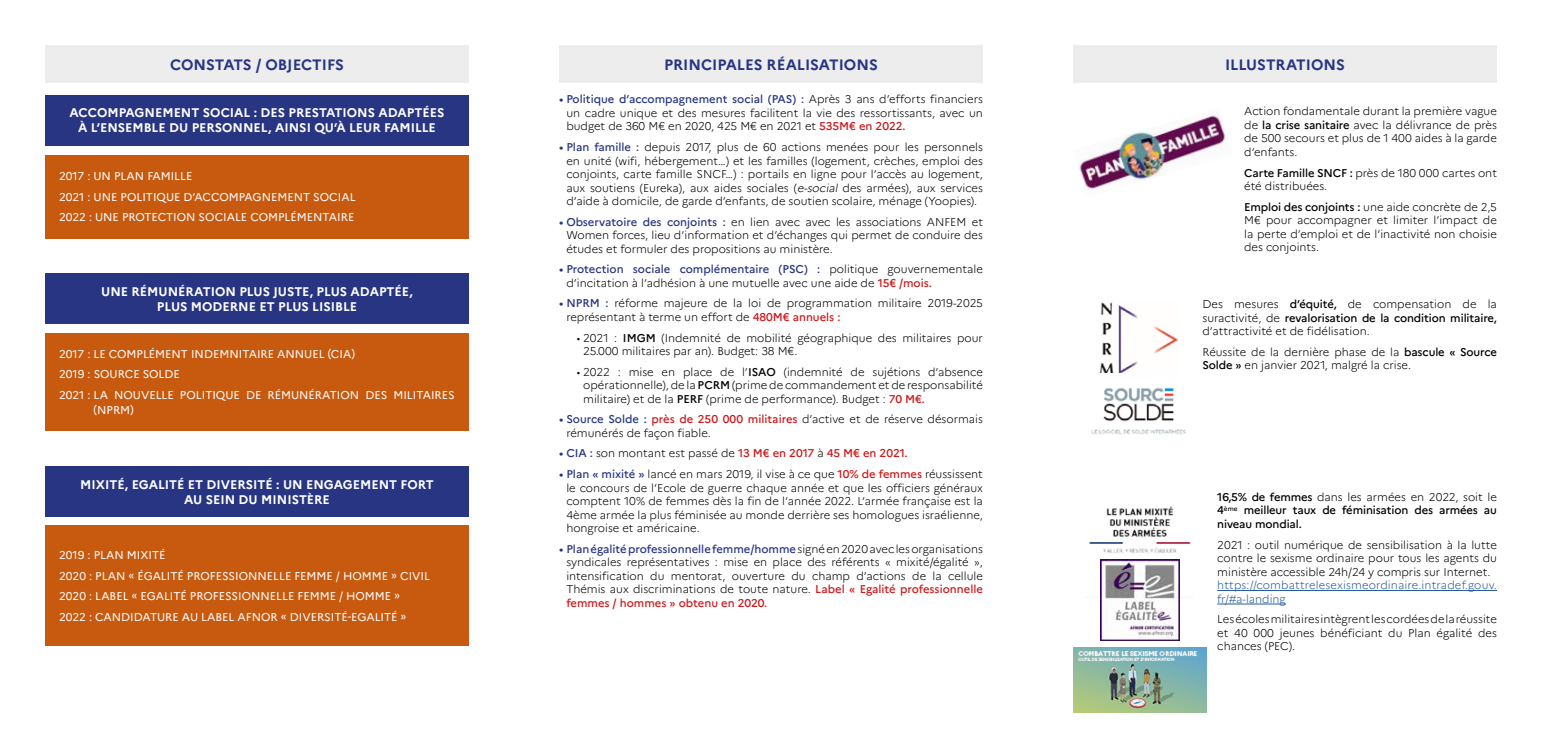
<style>
.page{position:relative;width:1542px;height:745px;background:#fff}
.page>*{position:absolute;margin:0;border:0;box-sizing:border-box;transform-origin:0 0}
.t1{font:700 15px "Marianne";color:#283583}
.t2{font:700 12.5px/15px "Marianne";color:#fff;text-align:center}
.t3{font:300 11.25px/13.5px "Marianne";color:#000;text-align:justify}
.t4{font:11.25px/20.6px "Marianne";color:#fff}
.t5{font:500 11.25px/13.5px "Marianne";letter-spacing:-.01em;color:#000;text-align:justify}
.t6{font:300 11.25px/13.5px "Marianne";letter-spacing:.015em;color:#275b9b}
.s1{font-weight:500;color:#283583}
.s2{font-weight:500;color:#cd1719}
.s3{font-style:italic}
.s4{font-weight:500}
.s5{font-weight:300}
</style>
<div class="page">
<div style="left:559px;top:45px;width:424px;height:38px;background:#ededed"></div>
<div style="left:1073px;top:45px;width:423px;height:38px;background:#ededed"></div>
<div style="left:45px;top:45px;width:424px;height:38px;background:#ededed"></div>
<hr style="left:1217px;top:589px;width:279px;height:1px;background:#275b9b">
<hr style="left:1217px;top:603px;width:68px;height:1px;background:#275b9b">
<div style="left:45px;top:95px;width:424px;height:51px;background:#283583"></div>
<div style="left:45px;top:155px;width:424px;height:83px;background:#c85a0f"></div>
<div style="left:45px;top:273px;width:424px;height:51px;background:#283583"></div>
<div style="left:45px;top:333px;width:424px;height:97px;background:#c85a0f"></div>
<div style="left:45px;top:466px;width:424px;height:51px;background:#283583"></div>
<div style="left:45px;top:525px;width:424px;height:120px;background:#c85a0f"></div>
<img style="left:1078px;top:114px;width:148px;height:77px">
<img style="left:1099px;top:302px;width:78px;height:71px">
<img style="left:1091px;top:387px;width:95px;height:48px">
<img style="left:1089px;top:506px;width:102px;height:93px">
<img style="left:1100px;top:559px;width:79px;height:80px">
<img style="left:1073px;top:647px;width:133px;height:65px">
<h1 class="t1" style="left:170px;top:55px;width:175px">CONSTATS / OBJECTIFS</h1>
<h1 class="t1" style="left:664px;top:55px;width:215px">PRINCIPALES RÉALISATIONS</h1>
<h1 class="t1" style="left:1225px;top:55px;width:121px">ILLUSTRATIONS</h1>
<p class="t3" style="left:566px;top:92px;width:418px;text-indent:-7px"><span class="s1">• Politique d’accompagnement social (PAS) :</span> Après 3 ans d’efforts financiers un cadre unique et des mesures facilitent la vie des ressortissants, avec un budget de 360 M€ en 2020, 425 M€ en 2021 et <span class="s2">535M€ en 2022.</span></p>
<p class="t3" style="left:566px;top:140px;width:418px;text-indent:-7px"><span class="s1">• Plan famille :</span> depuis 2017, plus de 60 actions menées pour les personnels en unité (wifi, hébergement…) et les familles (logement, crèches, emploi des conjoints, carte famille SNCF…) : portails en ligne pour l’accès au logement, aux soutiens (Eureka), aux aides sociales (<span class="s3">e-social</span> des armées), aux services d’aide à domicile, de garde d’enfants, de soutien scolaire, ménage (Yoopies).</p>
<p class="t3" style="left:566px;top:215px;width:418px;text-indent:-7px"><span class="s1">• Observatoire des conjoints :</span> en lien avec avec les associations ANFEM et Women forces, lieu d’information et d’échanges qui permet de conduire des études et formuler des propositions au ministère.</p>
<p class="t3" style="left:566px;top:262px;width:418px;text-indent:-7px"><span class="s1">• Protection sociale complémentaire (PSC) :</span> politique gouvernementale d’incitation à l’adhésion à une mutuelle avec une aide de <span class="s2">15€ /mois.</span></p>
<p class="t3" style="left:566px;top:296px;width:418px;text-indent:-7px"><span class="s1">• NPRM :</span> réforme majeure de la loi de programmation militaire 2019-2025 représentant à terme un effort de <span class="s2">480M€ annuels :</span></p>
<p class="t3" style="left:583px;top:330px;width:401px;text-indent:-6px">• 2021 : <span class="s4">IMGM</span> (Indemnité de mobilité géographique des militaires pour<br>25.000 militaires par an). Budget: 38 M€.</p>
<p class="t3" style="left:583px;top:364px;width:401px;text-indent:-6px">• 2022 : mise en place de l’<span class="s4">ISAO</span> (indemnité de sujétions d’absence opérationnelle), de la <span class="s4">PCRM</span> (prime de commandement et de responsabilité militaire) et de la <span class="s4">PERF</span> (prime de performance). Budget : <span class="s2">70 M€.</span></p>
<p class="t3" style="left:566px;top:412px;width:418px;text-indent:-7px"><span class="s1">• Source Solde :</span> <span class="s2">près de 250 000 militaires</span> d’active et de réserve désormais rémunérés de façon fiable.</p>
<p class="t3" style="left:559px;top:446px;width:350px"><span class="s1">• CIA :</span> son montant est passé de <span class="s2">13 M€ en 2017</span> à <span class="s2">45 M€ en 2021.</span></p>
<p class="t3" style="left:566px;top:467px;width:418px;text-indent:-7px"><span class="s1">• Plan « mixité »</span> lancé en mars 2019, il vise à ce que <span class="s2">10% de femmes</span> réussissent le concours de l’Ecole de guerre chaque année et que les officiers généraux comptent 10% de femmes dès la fin de l’année 2022. L’armée française est la 4ème armée la plus féminisée au monde derrière ses homologues israélienne, hongroise et américaine.</p>
<p class="t3" style="left:566px;top:541px;width:418px;text-indent:-7px"><span class="s1">• Plan égalité professionnelle femme/homme</span> signé en 2020 avec les organisations syndicales représentatives : mise en place des référents « mixité/égalité », intensification du mentorat, ouverture du champ d’actions de la cellule Thémis aux discriminations de toute nature. <span class="s2">Label « Egalité professionnelle femmes / hommes » obtenu en 2020.</span></p>
<p class="t2" style="left:70px;top:105px;width:376px">ACCOMPAGNEMENT SOCIAL : DES PRESTATIONS ADAPTÉES<br>À L’ENSEMBLE DU PERSONNEL, AINSI QU’À LEUR FAMILLE</p>
<p class="t4" style="left:59px;top:166px;width:298px">2017 : UN PLAN FAMILLE<br>2021 : UNE POLITIQUE D’ACCOMPAGNEMENT SOCIAL<br>2022 : UNE PROTECTION SOCIALE COMPLÉMENTAIRE</p>
<p class="t3" style="left:1244px;top:104px;width:254px">Action fondamentale durant la première vague de <span class="s4">la crise sanitaire</span> avec la délivrance de près de 500 secours et plus de 1 400 aides à la garde d’enfants.</p>
<p class="t3" style="left:1244px;top:166px;width:254px"><span class="s4">Carte Famille SNCF :</span> près de 180 000 cartes ont été distribuées.</p>
<p class="t3" style="left:1244px;top:200px;width:254px"><span class="s4">Emploi des conjoints :</span> une aide concrète de 2,5<br>M€ pour accompagner et limiter l’impact de la perte d’emploi et de l’inactivité non choisie des conjoints.</p>
<p class="t2" style="left:101px;top:283px;width:313px">UNE RÉMUNÉRATION PLUS JUSTE, PLUS ADAPTÉE,<br>PLUS MODERNE ET PLUS LISIBLE</p>
<p class="t4" style="left:59px;top:343px;width:397px">2017 : LE COMPLÉMENT INDEMNITAIRE ANNUEL (CIA)<br>2019 : SOURCE SOLDE<br>2021 : LA NOUVELLE POLITIQUE DE RÉMUNÉRATION DES MILITAIRES</p>
<p class="t4" style="left:94px;top:399px;width:42px">(NPRM)</p>
<p class="t3" style="left:1202px;top:297px;width:296px">Des mesures <span class="s4">d’équité,</span> de compensation de la suractivité, de <span class="s4">revalorisation de la condition militaire, </span>d’attractivité et de fidélisation.</p>
<p class="t3" style="left:1202px;top:345px;width:296px">Réussite de la dernière phase de la <span class="s4">bascule « Source<br>Solde »</span> en janvier 2021, malgré la crise.</p>
<p class="t2" style="left:80px;top:476px;width:355px">MIXITÉ, EGALITÉ ET DIVERSITÉ : UN ENGAGEMENT FORT<br>AU SEIN DU MINISTÈRE</p>
<p class="t5" style="left:1217px;top:489px;width:281px">16,5% de femmes <span class="s5">dans les armées en 2022, soit le </span>4<sup>ème</sup> meilleur taux de féminisation des armées au niveau mondial.</p>
<p class="t3" style="left:1217px;top:537px;width:281px">2021 : outil numérique de sensibilisation à la lutte contre le sexisme ordinaire pour tous les agents du ministère accessible 24h/24 y compris sur Internet.</p>
<p class="t6" style="left:1217px;top:578px;width:281px">https://combattrelesexismeordinaire.intradef.gouv. fr/#a-landing</p>
<p class="t3" style="left:1217px;top:612px;width:281px">Les écoles militaires intègrent les cordées de la réussite et 40 000 jeunes bénéficiant du Plan égalité des chances (PEC).</p>
<p class="t4" style="left:59px;top:544px;width:372px">2019 : PLAN MIXITÉ<br>2020 : PLAN « ÉGALITÉ PROFESSIONNELLE FEMME / HOMME » CIVIL 2020 : LABEL « EGALITÉ PROFESSIONNELLE FEMME / HOMME »<br>2022 : CANDIDATURE AU LABEL AFNOR « DIVERSITÉ-EGALITÉ »</p>
</div>
